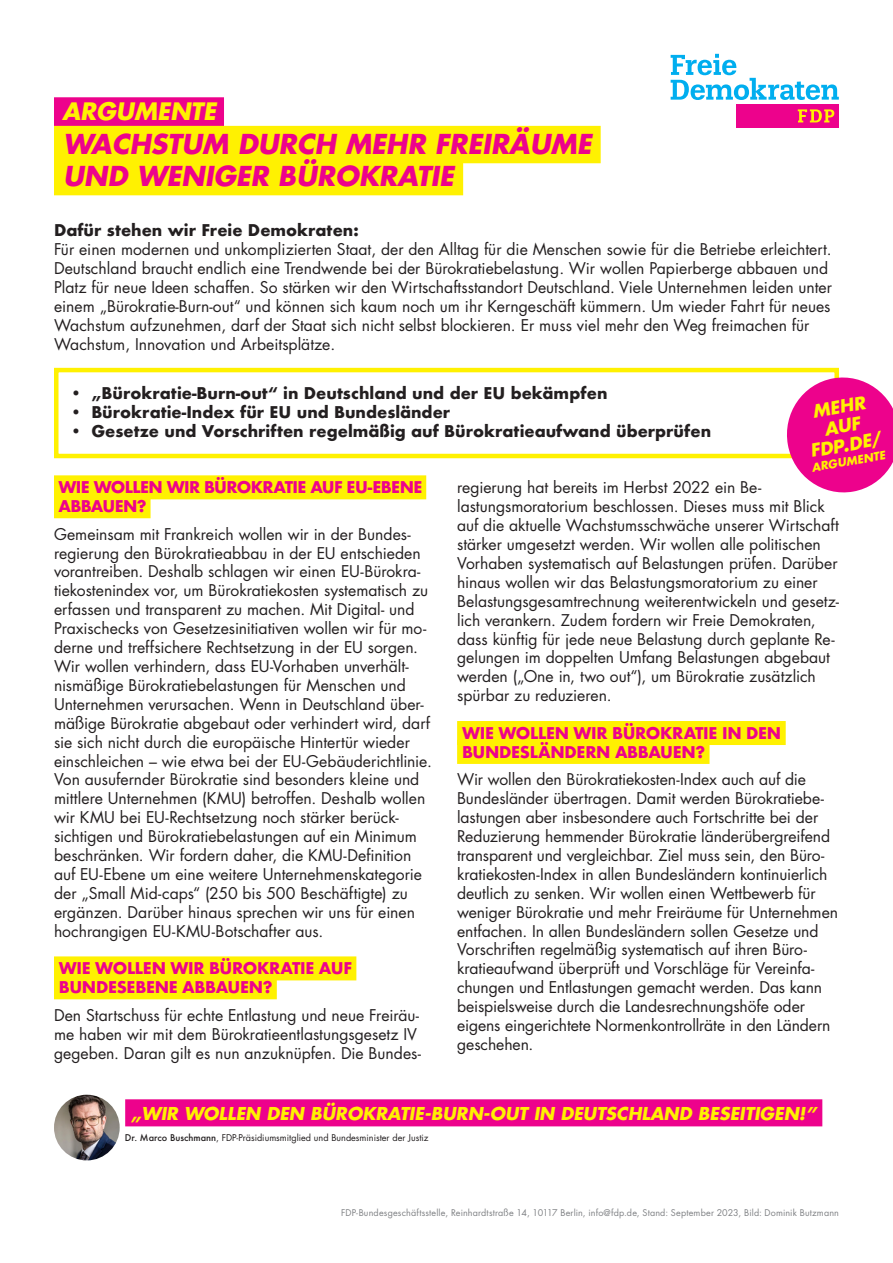
<style>
.page{position:relative;width:893px;height:1263px;background:#fff}
.page>*{position:absolute;margin:0;border:0;box-sizing:border-box;transform-origin:0 0}
.t1{font:italic 700 26.7px/32.1px "Futura Std";color:#ed028c}
.t2{font:italic 700 23.4px "Futura Std";color:#fff101}
.t3{font:italic 700 17.55px/19.2px "Futura LT Pro";color:#fff101;text-align:center}
.t4{font:italic 700 17.25px "Futura Std";color:#fff101}
.t5{font:15.75px/18.9px "Futura LT Pro";color:#231f20}
.t6{font:700 15.75px "Futura";color:#231f20}
.t7{font:700 15.75px/18.9px "Futura";letter-spacing:-.02em;color:#ed028c}
.t8{font:700 15.75px/18.9px "Futura";letter-spacing:-.04em;color:#ed028c}
.t9{font:italic 700 11.25px "Futura LT Pro";color:#fff101}
.t10{font:9.15px "Futura LT Pro";color:#231f20}
.t11{font:9px "Futura LT Pro";letter-spacing:.02em;color:#808285}
.s1{font-family:"Futura";font-weight:500}
</style>
<div class="page">
<div style="left:54px;top:97px;width:170px;height:30px;background:#ed028c"></div>
<div style="left:54px;top:126px;width:547px;height:37px;background:#fff101"></div>
<div style="left:54px;top:158px;width:409px;height:37px;background:#fff101"></div>
<svg style="left:671px;top:54px;width:168px;height:46px"></svg>
<div style="left:736px;top:105px;width:103px;height:23px;background:#ed028c"></div>
<svg style="left:798px;top:109px;width:36px;height:13px"></svg>
<div style="left:54px;top:475px;width:372px;height:24px;background:#fff101"></div>
<div style="left:54px;top:494px;width:97px;height:24px;background:#fff101"></div>
<div style="left:54px;top:956px;width:302px;height:24px;background:#fff101"></div>
<div style="left:54px;top:975px;width:223px;height:24px;background:#fff101"></div>
<div style="left:457px;top:721px;width:329px;height:24px;background:#fff101"></div>
<div style="left:457px;top:740px;width:252px;height:24px;background:#fff101"></div>
<div style="left:54px;top:368px;width:785px;height:90px;border:4px solid #fff101"></div>
<svg style="left:782px;top:373px;width:111px;height:120px"></svg>
<div style="left:125px;top:1099px;width:697px;height:27px;background:#ed028c"></div>
<img style="left:54px;top:1095px;width:66px;height:65px;border-radius:33px">
<h2 class="t2" style="left:62px;top:96px;width:155px">ARGUMENTE</h2>
<h1 class="t1" style="left:63px;top:128px;width:530px">WACHSTUM DURCH MEHR FREIRÄUME<br>UND WENIGER BÜROKRATIE</h1>
<p class="t6" style="left:54px;top:219px;width:306px">Dafür stehen wir Freie Demokraten:</p>
<p class="t5" style="left:54px;top:240px;width:779px">Für einen modernen und unkomplizierten Staat, der den Alltag für die Menschen sowie für die Betriebe erleichtert.<br>Deutschland braucht endlich eine Trendwende bei der Bürokratiebelastung. Wir wollen Papierberge abbauen und Platz für neue Ideen schaffen. So stärken wir den Wirtschaftsstandort Deutschland. Viele Unternehmen leiden unter einem „Bürokratie-Burn-out“ und können sich kaum noch um ihr Kerngeschäft kümmern. Um wieder Fahrt für neues Wachstum aufzunehmen, darf der Staat sich nicht selbst blockieren. Er muss viel mehr den Weg freimachen für Wachstum, Innovation und Arbeitsplätze.</p>
<p class="t6" style="left:70px;top:382px;width:539px">• „Bürokratie-Burn-out“ in Deutschland und der EU bekämpfen</p>
<p class="t6" style="left:70px;top:401px;width:382px">• Bürokratie-Index für EU und Bundesländer</p>
<p class="t6" style="left:70px;top:420px;width:642px">• Gesetze und Vorschriften regelmäßig auf Bürokratieaufwand überprüfen</p>
<p class="t3" style="left:802px;top:403px;width:73px;rotate:-10deg">MEHR<br>AUF<br>FDP.DE/</p>
<p class="t9" style="left:810px;top:459px;width:76px;rotate:-10deg">ARGUMENTE</p>
<p class="t8" style="left:59px;top:478px;width:365px">WIE WOLLEN WIR BÜROKRATIE AUF EU-EBENE<br>ABBAUEN?</p>
<p class="t5" style="left:54px;top:524px;width:379px">Gemeinsam mit Frankreich wollen wir in der Bundes&shy;regierung den Bürokratieabbau in der EU entschieden vorantreiben. Deshalb schlagen wir einen EU-Bürokra&shy;tiekostenindex vor, um Bürokratiekosten systematisch zu erfassen und transparent zu machen. Mit Digital- und Praxischecks von Gesetzesinitiativen wollen wir für mo&shy;derne und treffsichere Rechtsetzung in der EU sorgen.<br>Wir wollen verhindern, dass EU-Vorhaben unverhält&shy;nismäßige Bürokratiebelastungen für Menschen und Unternehmen verursachen. Wenn in Deutschland über&shy;mäßige Bürokratie abgebaut oder verhindert wird, darf sie sich nicht durch die europäische Hintertür wieder einschleichen – wie etwa bei der EU-Gebäuderichtlinie.<br>Von ausufernder Bürokratie sind besonders kleine und mittlere Unternehmen (KMU) betroffen. Deshalb wollen wir KMU bei EU-Rechtsetzung noch stärker berück&shy;sichtigen und Bürokratiebelastungen auf ein Minimum beschränken. Wir fordern daher, die KMU-Definition auf EU-Ebene um eine weitere Unternehmenskategorie der „Small Mid-caps“ (250 bis 500 Beschäftigte) zu ergänzen. Darüber hinaus sprechen wir uns für einen hochrangigen EU-KMU-Botschafter aus.</p>
<p class="t7" style="left:59px;top:959px;width:295px">WIE WOLLEN WIR BÜROKRATIE AUF<br>BUNDESEBENE ABBAUEN?</p>
<p class="t5" style="left:54px;top:1005px;width:369px">Den Startschuss für echte Entlastung und neue Freiräu&shy;me haben wir mit dem Bürokratieentlastungsgesetz IV gegeben. Daran gilt es nun anzuknüpfen. Die Bundes-</p>
<p class="t5" style="left:457px;top:478px;width:383px">regierung hat bereits im Herbst 2022 ein Be&shy;lastungsmoratorium beschlossen. Dieses muss mit Blick auf die aktuelle Wachstumsschwäche unserer Wirtschaft stärker umgesetzt werden. Wir wollen alle politischen Vorhaben systematisch auf Belastungen prüfen. Darüber hinaus wollen wir das Belastungsmoratorium zu einer Belastungsgesamtrechnung weiterentwickeln und gesetz&shy;lich verankern. Zudem fordern wir Freie Demokraten, dass künftig für jede neue Belastung durch geplante Re&shy;gelungen im doppelten Umfang Belastungen abgebaut werden („One in, two out“), um Bürokratie zusätzlich spürbar zu reduzieren.</p>
<p class="t7" style="left:462px;top:724px;width:321px">WIE WOLLEN WIR BÜROKRATIE IN DEN<br>BUNDESLÄNDERN ABBAUEN?</p>
<p class="t5" style="left:457px;top:770px;width:382px">Wir wollen den Bürokratiekosten-Index auch auf die Bundesländer übertragen. Damit werden Bürokratiebe&shy;lastungen aber insbesondere auch Fortschritte bei der Reduzierung hemmender Bürokratie länderübergreifend transparent und vergleichbar. Ziel muss sein, den Büro&shy;kratiekosten-Index in allen Bundesländern kontinuierlich deutlich zu senken. Wir wollen einen Wettbewerb für weniger Bürokratie und mehr Freiräume für Unternehmen entfachen. In allen Bundesländern sollen Gesetze und Vorschriften regelmäßig systematisch auf ihren Büro&shy;kratieaufwand überprüft und Vorschläge für Vereinfa&shy;chungen und Entlastungen gemacht werden. Das kann beispielsweise durch die Landesrechnungshöfe oder eigens eingerichtete Normenkontrollräte in den Ländern geschehen.</p>
<p class="t4" style="left:131px;top:1102px;width:687px">„WIR WOLLEN DEN BÜROKRATIE-BURN-OUT IN DEUTSCHLAND BESEITIGEN!”</p>
<p class="t10" style="left:125px;top:1131px;width:305px"><span class="s1">Dr. Marco Buschmann</span>, FDP-Präsidiumsmitglied und Bundesminister der Justiz</p>
<p class="t11" style="left:341px;top:1207px;width:499px">FDP-Bundesgeschäftsstelle, Reinhardtstraße 14, 10117 Berlin, info@fdp.de, Stand: September 2023, Bild: Dominik Butzmann</p>
</div>
